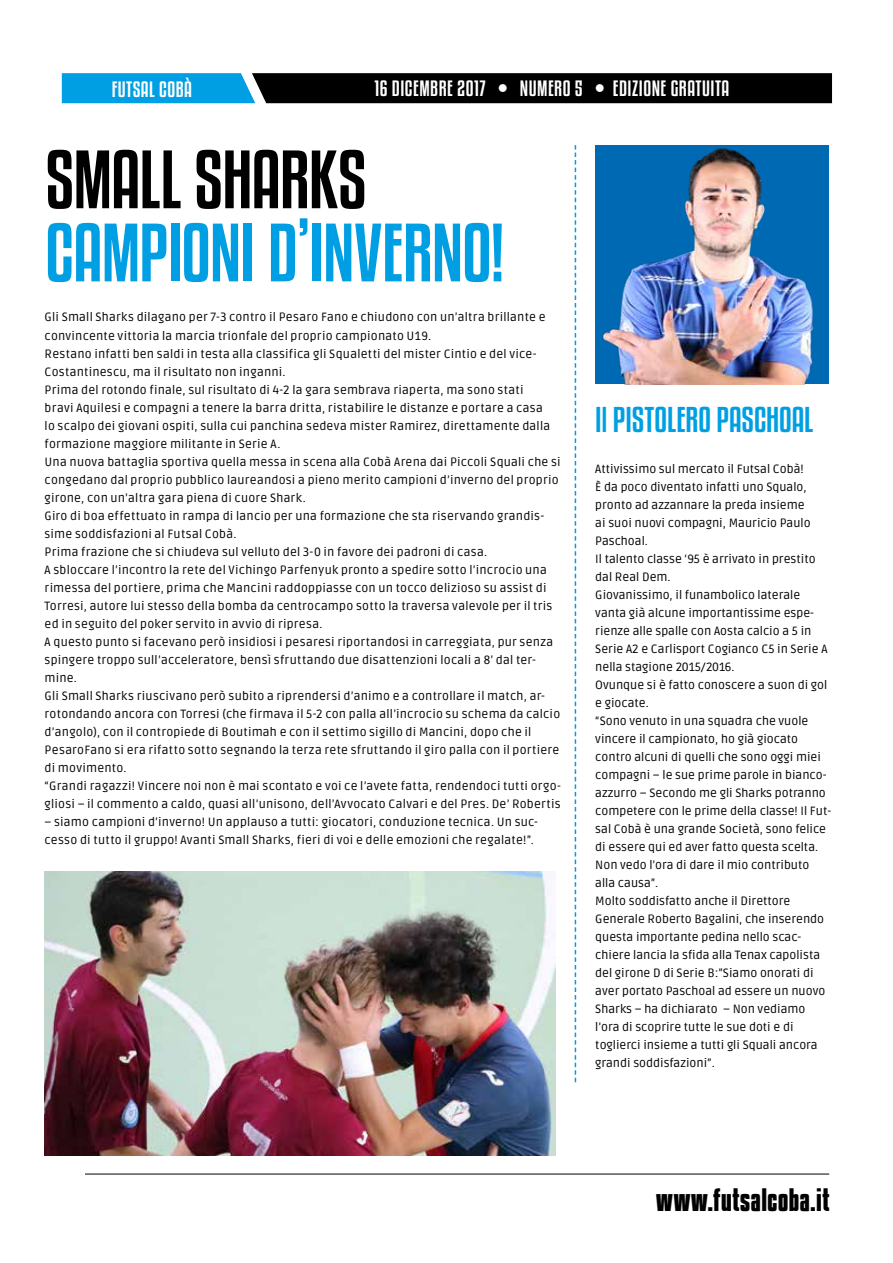
<style>
.page{position:relative;width:893px;height:1263px;background:#fff}
.page>*{position:absolute;margin:0;border:0;box-sizing:border-box;transform-origin:0 0}
.t1{font:73.2px "Kenyan Coffee Rg";letter-spacing:-.015em;color:#009fe3}
.t2{font:73.2px "Kenyan Coffee Rg";letter-spacing:-.015em;color:#000}
.t3{font:31.5px "Kenyan Coffee Rg";letter-spacing:-.005em;color:#009fe3}
.t4{font:700 28.5px "Kenyan Coffee Rg";color:#000}
.t5{font:19.5px "Kenyan Coffee Rg";letter-spacing:.025em;color:#fff}
.t6{font:12px/18px "Ruda";letter-spacing:.015em;color:#000}
</style>
<div class="page">
<hr style="left:85px;top:1174px;width:744px;height:1px;background:#000">
<img style="left:595px;top:146px;width:234px;height:238px">
<svg style="left:575px;top:145px;width:1px;height:937px"></svg>
<img style="left:44px;top:872px;width:511px;height:284px">
<svg style="left:62px;top:73px;width:770px;height:30px;background:#052b3c"></svg>
<h3 class="t5" style="left:112px;top:77px;width:82px">FUTSAL COBÀ</h3>
<h3 class="t5" style="left:374px;top:77px;width:113px">16 DICEMBRE 2017</h3>
<h3 class="t5" style="left:520px;top:77px;width:65px">NUMERO 5</h3>
<h3 class="t5" style="left:613px;top:77px;width:118px">EDIZIONE GRATUITA</h3>
<h3 class="t5" style="left:359px;top:76px;width:275px">READ US ONLINE ON WWW.GREENSOCKS.COM</h3>
<h3 class="t5" style="left:124px;top:82px;width:63px">CONTENTS</h3>
<h1 class="t2" style="left:45px;top:135px;width:323px">SMALL SHARKS</h1>
<h1 class="t1" style="left:45px;top:208px;width:460px">CAMPIONI D’INVERNO!</h1>
<p class="t6" style="left:45px;top:309px;width:518px">Gli Small Sharks dilagano per 7-3 contro il Pesaro Fano e chiudono con un’altra brillante e convincente vittoria la marcia trionfale del proprio campionato U19.<br>Restano infatti ben saldi in testa alla classifica gli Squaletti del mister Cintio e del vice-Costantinescu, ma il risultato non inganni.<br>Prima del rotondo finale, sul risultato di 4-2 la gara sembrava riaperta, ma sono stati<br>bravi Aquilesi e compagni a tenere la barra dritta, ristabilire le distanze e portare a casa<br>lo scalpo dei giovani ospiti, sulla cui panchina sedeva mister Ramirez, direttamente dalla formazione maggiore militante in Serie A.<br>Una nuova battaglia sportiva quella messa in scena alla Cobà Arena dai Piccoli Squali che si congedano dal proprio pubblico laureandosi a pieno merito campioni d’inverno del proprio girone, con un’altra gara piena di cuore Shark.<br>Giro di boa effettuato in rampa di lancio per una formazione che sta riservando grandis&shy;sime soddisfazioni al Futsal Cobà.<br>Prima frazione che si chiudeva sul velluto del 3-0 in favore dei padroni di casa.<br>A sbloccare l’incontro la rete del Vichingo Parfenyuk pronto a spedire sotto l’incrocio una rimessa del portiere, prima che Mancini raddoppiasse con un tocco delizioso su assist di Torresi, autore lui stesso della bomba da centrocampo sotto la traversa valevole per il tris ed in seguito del poker servito in avvio di ripresa.<br>A questo punto si facevano però insidiosi i pesaresi riportandosi in carreggiata, pur senza spingere troppo sull’acceleratore, bensì sfruttando due disattenzioni locali a 8’ dal ter&shy;mine.<br>Gli Small Sharks riuscivano però subito a riprendersi d’animo e a controllare il match, ar&shy;rotondando ancora con Torresi (che firmava il 5-2 con palla all’incrocio su schema da calcio d’angolo), con il contropiede di Boutimah e con il settimo sigillo di Mancini, dopo che il PesaroFano si era rifatto sotto segnando la terza rete sfruttando il giro palla con il portiere di movimento.<br>“Grandi ragazzi! Vincere noi non è mai scontato e voi ce l’avete fatta, rendendoci tutti orgo&shy;gliosi – il commento a caldo, quasi all’unisono, dell’Avvocato Calvari e del Pres. De’ Robertis</p>
<p class="t6" style="left:45px;top:813px;width:495px">– siamo campioni d’inverno! Un applauso a tutti: giocatori, conduzione tecnica. Un suc&shy;cesso di tutto il gruppo! Avanti Small Sharks, fieri di voi e delle emozioni che regalate!”.</p>
<h2 class="t3" style="left:595px;top:401px;width:219px">Il PISTOLERO PASCHOAL</h2>
<p class="t6" style="left:595px;top:460px;width:237px">Attivissimo sul mercato il Futsal Cobà!<br>È da poco diventato infatti uno Squalo, pronto ad azzannare la preda insieme<br>ai suoi nuovi compagni, Mauricio Paulo Paschoal.<br>Il talento classe ‘95 è arrivato in prestito dal Real Dem.<br>Giovanissimo, il funambolico laterale vanta già alcune importantissime espe&shy;rienze alle spalle con Aosta calcio a 5 in Serie A2 e Carlisport Cogianco C5 in Serie A nella stagione 2015/2016.<br>Ovunque si è fatto conoscere a suon di gol e giocate.<br>“Sono venuto in una squadra che vuole vincere il campionato, ho già giocato contro alcuni di quelli che sono oggi miei compagni – le sue prime parole in bianco&shy;azzurro – Secondo me gli Sharks potranno competere con le prime della classe! Il Fut&shy;sal Cobà è una grande Società, sono felice di essere qui ed aver fatto questa scelta.<br>Non vedo l’ora di dare il mio contributo alla causa”.<br>Molto soddisfatto anche il Direttore Generale Roberto Bagalini, che inserendo questa importante pedina nello scac&shy;chiere lancia la sfida alla Tenax capolista del girone D di Serie B:”Siamo onorati di aver portato Paschoal ad essere un nuovo Sharks – ha dichiarato – Non vediamo l’ora di scoprire tutte le sue doti e di toglierci insieme a tutti gli Squali ancora grandi soddisfazioni”.</p>
<h3 class="t4" style="left:656px;top:1182px;width:175px">www.futsalcoba.it</h3>
</div>
